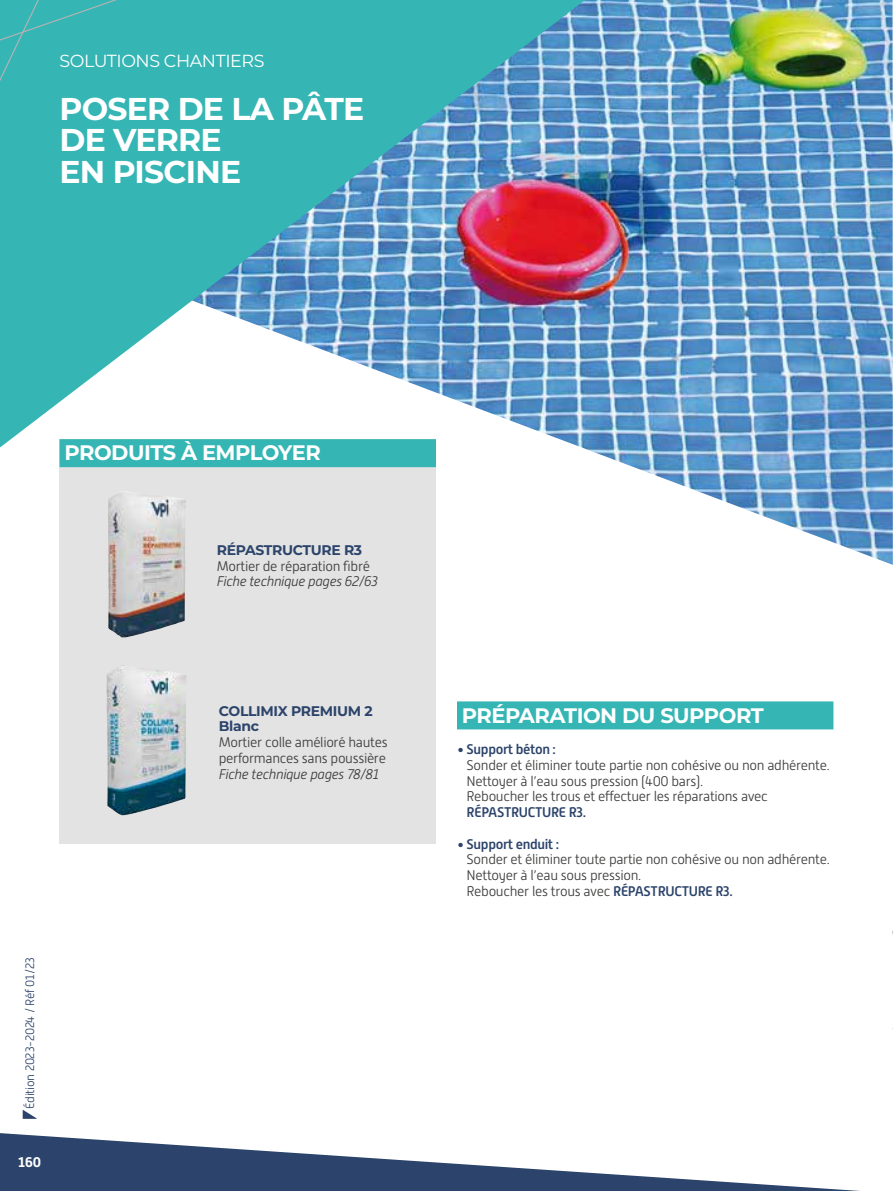
<style>
.page{position:relative;width:893px;height:1191px;background:#fff}
.page>*{position:absolute;margin:0;border:0;box-sizing:border-box;transform-origin:0 0}
.t1{font:700 31.5px/31.5px "Montserrat";letter-spacing:-.025em;color:#fff}
.t2{font:700 21px "Montserrat";letter-spacing:-.025em;color:#fff}
.t3{font:17.5px "Montserrat";letter-spacing:-.025em;color:#fff}
.t4{font:300 14px/15.8px "Alwyn New";letter-spacing:-.025em;color:#3c3c3b}
.t5{font:italic 300 14px "Alwyn New";letter-spacing:-.025em;color:#3c3c3b}
.t6{font:500 14px "Alwyn New";letter-spacing:-.025em;color:#2c446b}
.t7{font:700 14px/15.8px "Montserrat";letter-spacing:-.025em;color:#2c446b}
.t8{font:700 14px "Alwyn New";color:#fff}
.t9{font:300 12.25px "Alwyn New";letter-spacing:-.025em;color:#2c446b}
.s1{font-weight:500;color:#2c446b}
</style>
<div class="page">
<svg style="left:23px;top:1110px;width:13px;height:8px"></svg>
<svg style="left:0;top:1133px;width:860px;height:58px"></svg>
<img style="left:581px;top:0;width:312px;height:565px">
<img style="left:0;top:0;width:585px;height:447px">
<div style="left:0;top:0;width:188px;height:134px;background:#35b6b4"></div>
<div style="left:60px;top:439px;width:376px;height:405px;background:#e3e3e3"></div>
<div style="left:457px;top:701px;width:376px;height:28px;background:#35b6b4"></div>
<div style="left:60px;top:439px;width:376px;height:28px;background:#35b6b4"></div>
<img style="left:107px;top:665px;width:80px;height:150px">
<img style="left:108px;top:494px;width:78px;height:143px">
<p class="t3" style="left:60px;top:48px;width:206px">SOLUTIONS CHANTIERS</p>
<h1 class="t1" style="left:60px;top:91px;width:306px">POSER DE LA PÂTE<br>DE VERRE<br>EN PISCINE</h1>
<h2 class="t2" style="left:64px;top:437px;width:258px">PRODUITS À EMPLOYER</h2>
<p class="t7" style="left:217px;top:541px;width:147px">RÉPASTRUCTURE R3</p>
<p class="t4" style="left:217px;top:558px;width:155px">Mortier de réparation fibré</p>
<p class="t5" style="left:217px;top:574px;width:162px">Fiche technique pages 62/63</p>
<p class="t7" style="left:219px;top:702px;width:155px">COLLIMIX PREMIUM 2<br>Blanc</p>
<p class="t4" style="left:219px;top:734px;width:170px">Mortier colle amélioré hautes performances sans poussière</p>
<p class="t5" style="left:219px;top:766px;width:161px">Fiche technique pages 78/81</p>
<p class="t9" style="left:23px;top:1108px;width:153px;rotate:-90deg">Édition 2023-2024 / Réf 01/23</p>
<p class="t8" style="left:18px;top:1153px;width:25px">160</p>
<h2 class="t2" style="left:462px;top:700px;width:303px">PRÉPARATION DU SUPPORT</h2>
<p class="t6" style="left:457px;top:741px;width:100px">• Support béton :</p>
<p class="t4" style="left:467px;top:757px;width:365px">Sonder et éliminer toute partie non cohésive ou non adhérente.<br>Nettoyer à l’eau sous pression (400 bars).<br>Reboucher les trous et effectuer les réparations avec</p>
<p class="t6" style="left:467px;top:804px;width:121px">RÉPASTRUCTURE R3.</p>
<p class="t6" style="left:457px;top:835px;width:104px">• Support enduit :</p>
<p class="t4" style="left:467px;top:851px;width:365px">Sonder et éliminer toute partie non cohésive ou non adhérente.<br>Nettoyer à l’eau sous pression.<br>Reboucher les trous avec <span class="s1">RÉPASTRUCTURE R3.</span></p>
</div>
